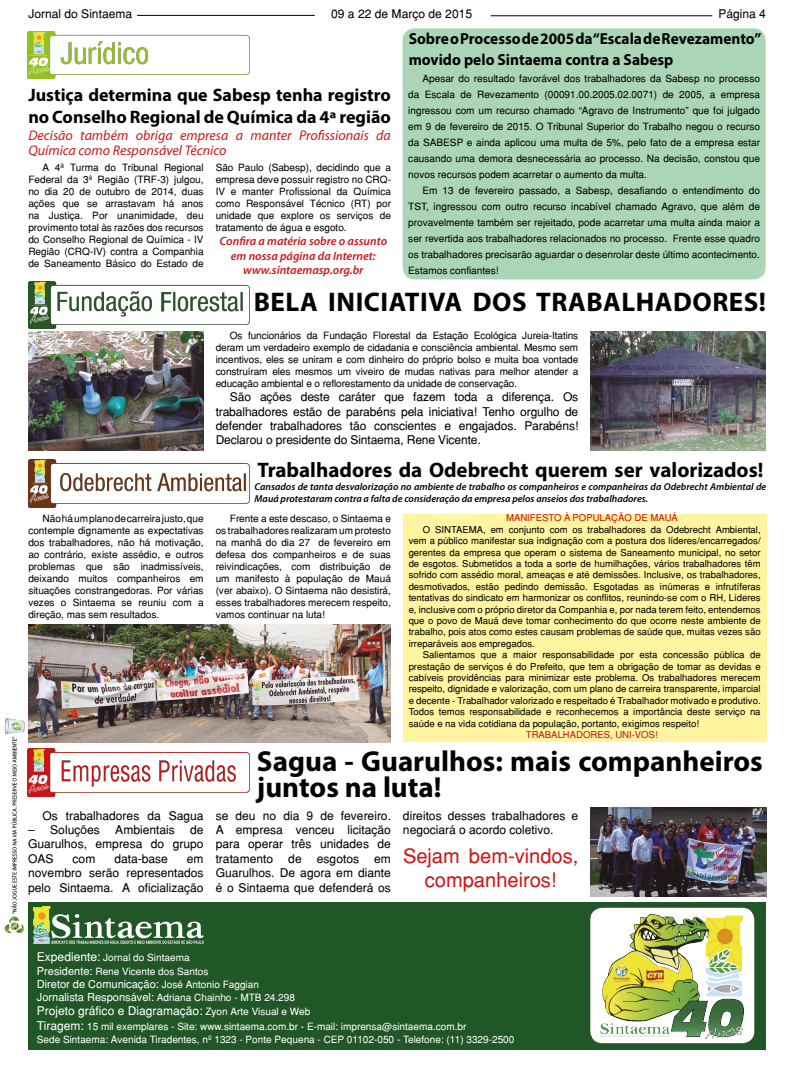
<style>
.page{position:relative;width:794px;height:1078px;background:#fff}
.page>*{position:absolute;margin:0;border:0;box-sizing:border-box;transform-origin:0 0}
.t1{font:700 29px/26px "Myriad Pro";color:#000}
.t2{font:700 27px "Myriad Pro";letter-spacing:.02em;color:#000}
.t3{font:700 21px "Myriad Pro";color:#000}
.t4{font:20px/24px "Helvetica";color:#cd171a;text-align:center}
.t5{font:700 18px/21.6px "Myriad Pro";color:#000}
.t6{font:700 16px/21px "Myriad Pro";color:#000;scale:.96 1}
.t7{font:italic 14px/15px "Myriad Pro";color:#cd171a}
.t8{font:12px/14.4px "Helvetica";color:#000;text-align:justify}
.t9{font:italic 600 12px/14.4px "Myriad Pro";color:#cd171a;text-align:center}
.t10{font:12px "Helvetica";color:#fff}
.t11{font:11px "Helvetica";color:#fff}
.t12{font:10px/12px "Helvetica";color:#000;text-align:justify}
.t13{font:10px/13.2px "Helvetica";color:#fff}
.t14{font:italic 600 10px/12px "Myriad Pro";color:#000}
.t15{font:9.5px/11.4px "Helvetica";color:#000;text-align:justify}
.t16{font:9.5px "Helvetica";color:#cd171a}
.s1{font-size:12px}
.s2{font-size:11px}
.s3{font-size:10px}
</style>
<div class="page">
<div style="left:403px;top:514px;width:363px;height:227px;background:#fff4a0"></div>
<div style="left:402px;top:28px;width:363px;height:251px;background:#aad5b7;border-radius:12px"></div>
<hr style="left:137px;top:15px;width:178px;height:1px;background:#000">
<hr style="left:490px;top:15px;width:222px;height:1px;background:#000">
<div style="left:28px;top:901px;width:737px;height:148px;background:#215627"></div>
<img style="left:34px;top:906px;width:170px;height:38px">
<div style="left:590px;top:907px;width:164px;height:135px;background:#fff;border-radius:12px"></div>
<img style="left:598px;top:914px;width:145px;height:130px">
<img style="left:5px;top:718px;width:19px;height:216px">
<img style="left:590px;top:331px;width:175px;height:119px">
<img style="left:28px;top:331px;width:176px;height:119px">
<img style="left:28px;top:31px;width:221px;height:48px">
<img style="left:28px;top:281px;width:222px;height:47px">
<img style="left:28px;top:459px;width:222px;height:48px">
<img style="left:590px;top:807px;width:176px;height:89px">
<img style="left:28px;top:748px;width:221px;height:48px">
<img style="left:28px;top:624px;width:363px;height:118px">
<p class="t8" style="left:28px;top:7px;width:105px">Jornal do Sintaema</p>
<p class="t8" style="left:331px;top:7px;width:142px">09 a 22 de Março de 2015</p>
<p class="t8" style="left:718px;top:7px;width:49px">Página 4</p>
<h3 class="t5" style="left:28px;top:84px;width:364px">Justiça determina que Sabesp tenha registro no Conselho Regional de Química da 4ª região</h3>
<h3 class="t7" style="left:28px;top:128px;width:364px">Decisão também obriga empresa a manter Profissionais da<br>Química como Responsável Técnico</h3>
<p class="t12" style="left:28px;top:161px;width:177px;text-indent:14px">A 4ª Turma do Tribunal Regional Federal da 3ª Região (TRF-3) julgou, no dia 20 de outubro de 2014, duas ações que se arrastavam há anos na Justiça. Por unanimidade, deu provimento total às razões dos recursos do Conselho Regional de Química - IV Região (CRQ-IV) contra a Companhia de Saneamento Básico do Estado de</p>
<p class="t12" style="left:216px;top:161px;width:177px">São Paulo (Sabesp), decidindo que a empresa deve possuir registro no CRQ-IV e manter Profissional da Química como Responsável Técnico (RT) por unidade que explore os serviços de tratamento de água e esgoto.</p>
<p class="t9" style="left:219px;top:234px;width:169px">Confira a matéria sobre o assunto em nossa página da Internet: www.sintaemasp.org.br</p>
<h3 class="t6" style="left:409px;top:28px;width:369px">Sobre o Processo de 2005 da “Escala de Revezamento” movido pelo Sintaema contra a Sabesp</h3>
<p class="t12" style="left:408px;top:70px;width:353px;line-height:16px;text-indent:14px">Apesar do resultado favorável dos trabalhadores da Sabesp no processo da Escala de Revezamento (00091.00.2005.02.0071) de 2005, a empresa ingressou com um recurso chamado “Agravo de Instrumento” que foi julgado em 9 de fevereiro de 2015. O Tribunal Superior do Trabalho negou o recurso da SABESP e ainda aplicou uma multa de 5%, pelo fato de a empresa estar causando uma demora desnecessária ao processo. Na decisão, constou que novos recursos podem acarretar o aumento da multa.</p>
<p class="t12" style="left:408px;top:182px;width:353px;line-height:16px;text-indent:14px">Em 13 de fevereiro passado, a Sabesp, desafiando o entendimento do TST, ingressou com outro recurso incabível chamado Agravo, que além de provavelmente também ser rejeitado, pode acarretar uma multa ainda maior a ser revertida aos trabalhadores relacionados no processo. Frente esse quadro os trabalhadores precisarão aguardar o desenrolar deste último acontecimento.<br>Estamos confiantes!</p>
<h2 class="t2" style="left:254px;top:284px;width:514px">BELA INICIATIVA DOS TRABALHADORES!</h2>
<p class="t12" style="left:28px;top:512px;width:177px;text-indent:14px">Não há um plano de carreira justo, que contemple dignamente as expectativas dos trabalhadores, não há motivação, ao contrário, existe assédio, e outros problemas que são inadmissíveis, deixando muitos companheiros em situações constrangedoras. Por várias vezes o Sintaema se reuniu com a direção, mas sem resultados.</p>
<p class="t8" style="left:42px;top:807px;width:163px">Os trabalhadores da Sagua</p>
<p class="t8" style="left:28px;top:822px;width:73px">– Soluções</p>
<p class="t8" style="left:115px;top:822px;width:61px">Ambientais</p>
<p class="t8" style="left:28px;top:822px;width:177px;text-indent:162px">de Guarulhos, empresa do grupo OAS</p>
<p class="t8" style="left:73px;top:851px;width:24px">com</p>
<p class="t8" style="left:114px;top:851px;width:55px">data-base</p>
<p class="t8" style="left:28px;top:851px;width:177px;text-indent:159px">em novembro serão representados pelo Sintaema. A oficialização</p>
<p class="t12" style="left:216px;top:329px;width:364px;text-indent:14px">Os funcionários da Fundação Florestal da Estação Ecológica Jureia-Itatins deram um verdadeiro exemplo de cidadania e consciência ambiental. Mesmo sem incentivos, eles se uniram e com dinheiro do próprio bolso e muita boa vontade construíram eles mesmos um viveiro de mudas nativas para melhor atender a educação ambiental e o reflorestamento da unidade de conservação.</p>
<p class="t8" style="left:216px;top:389px;width:364px;text-indent:14px">São ações deste caráter que fazem toda a diferença. Os trabalhadores estão de parabéns pela iniciativa! Tenho orgulho de defender trabalhadores tão conscientes e engajados. Parabéns!<br>Declarou o presidente do Sintaema, Rene Vicente.</p>
<h3 class="t3" style="left:257px;top:456px;width:507px">Trabalhadores da Odebrecht querem ser valorizados!</h3>
<p class="t16" style="left:506px;top:512px;width:173px">MANIFESTO À POPULAÇÃO DE MAUÁ</p>
<p class="t15" style="left:409px;top:523px;width:353px;text-indent:14px">O SINTAEMA, em conjunto com os trabalhadores da Odebrecht Ambiental, vem a público manifestar sua indignação com a postura dos líderes/encarregados/ gerentes da empresa que operam o sistema de Saneamento municipal, no setor de esgotos. Submetidos a toda a sorte de humilhações, vários trabalhadores têm sofrido com assédio moral, ameaças e até demissões. Inclusive, os trabalhadores, desmotivados, estão pedindo demissão. Esgotadas as inúmeras e infrutíferas tentativas do sindicato em harmonizar os conflitos, reunindo-se com o RH, Líderes e, inclusive com o próprio diretor da Companhia e, por nada terem feito, entendemos que o povo de Mauá deve tomar conhecimento do que ocorre neste ambiente de trabalho, pois atos como estes causam problemas de saúde que, muitas vezes são irreparáveis aos empregados.</p>
<p class="t15" style="left:409px;top:649px;width:353px;text-indent:14px">Salientamos que a maior responsabilidade por esta concessão pública de prestação de serviços é do Prefeito, que tem a obrigação de tomar as devidas e cabíveis providências para minimizar este problema. Os trabalhadores merecem respeito, dignidade e valorização, com um plano de carreira transparente, imparcial e decente - Trabalhador valorizado e respeitado é Trabalhador motivado e produtivo.<br>Todos temos responsabilidade e reconhecemos a importância deste serviço na saúde e na vida cotidiana da população, portanto, exigimos respeito!</p>
<p class="t16" style="left:526px;top:728px;width:133px">TRABALHADORES, UNI-VOS!</p>
<p class="t14" style="left:255px;top:480px;width:513px">Cansados de tanta desvalorização no ambiente de trabalho os companheiros e companheiras da Odebrecht Ambiental de<br>Mauá protestaram contra a falta de consideração da empresa pelos anseios dos trabalhadores.</p>
<p class="t12" style="left:216px;top:512px;width:177px;text-indent:14px">Frente a este descaso, o Sintaema e os trabalhadores realizaram um protesto na manhã do dia 27 de fevereiro em defesa dos companheiros e de suas reivindicações, com distribuição de um manifesto à população de Mauá (ver abaixo). O Sintaema não desistirá, esses trabalhadores merecem respeito, vamos continuar na luta!</p>
<h1 class="t1" style="left:257px;top:746px;width:507px">Sagua - Guarulhos: mais companheiros juntos na luta!</h1>
<p class="t8" style="left:216px;top:807px;width:177px">se deu no dia 9 de fevereiro.<br>A empresa venceu licitação para operar três unidades de tratamento</p>
<p class="t8" style="left:403px;top:807px;width:177px">direitos desses trabalhadores e negociará o acordo coletivo.</p>
<h3 class="t4" style="left:403px;top:843px;width:177px">Sejam bem-vindos, companheiros!</h3>
<p class="t8" style="left:288px;top:851px;width:15px">de</p>
<p class="t8" style="left:317px;top:851px;width:44px">esgotos</p>
<p class="t8" style="left:216px;top:851px;width:177px;text-indent:159px">em Guarulhos. De agora em diante é o Sintaema que defenderá os</p>
<p class="t13" style="left:37px;top:950px;width:173px"><span class="s1">Expediente:</span> Jornal do Sintaema<br><span class="s2">Presidente:</span> Rene Vicente dos Santos</p>
<p class="t11" style="left:37px;top:977px;width:224px">Diretor de Comunicação: <span class="s3">José Antonio Faggian</span></p>
<p class="t13" style="left:37px;top:990px;width:260px"><span class="s2">Jornalista Responsável:</span> Adriana Chainho - MTB 24.298</p>
<p class="t10" style="left:37px;top:1003px;width:275px">Projeto gráfico e Diagramação: <span class="s3">Zyon Arte Visual e Web</span></p>
<p class="t13" style="left:37px;top:1019px;width:479px"><span class="s1">Tiragem:</span> 15 mil exemplares - Site: www.sintaema.com.br - E-mail: imprensa@sintaema.com.br<br>Sede Sintaema: Avenida Tiradentes, nº 1323 - Ponte Pequena - CEP 01102-050 - Telefone: (11) 3329-2500</p>
</div>
